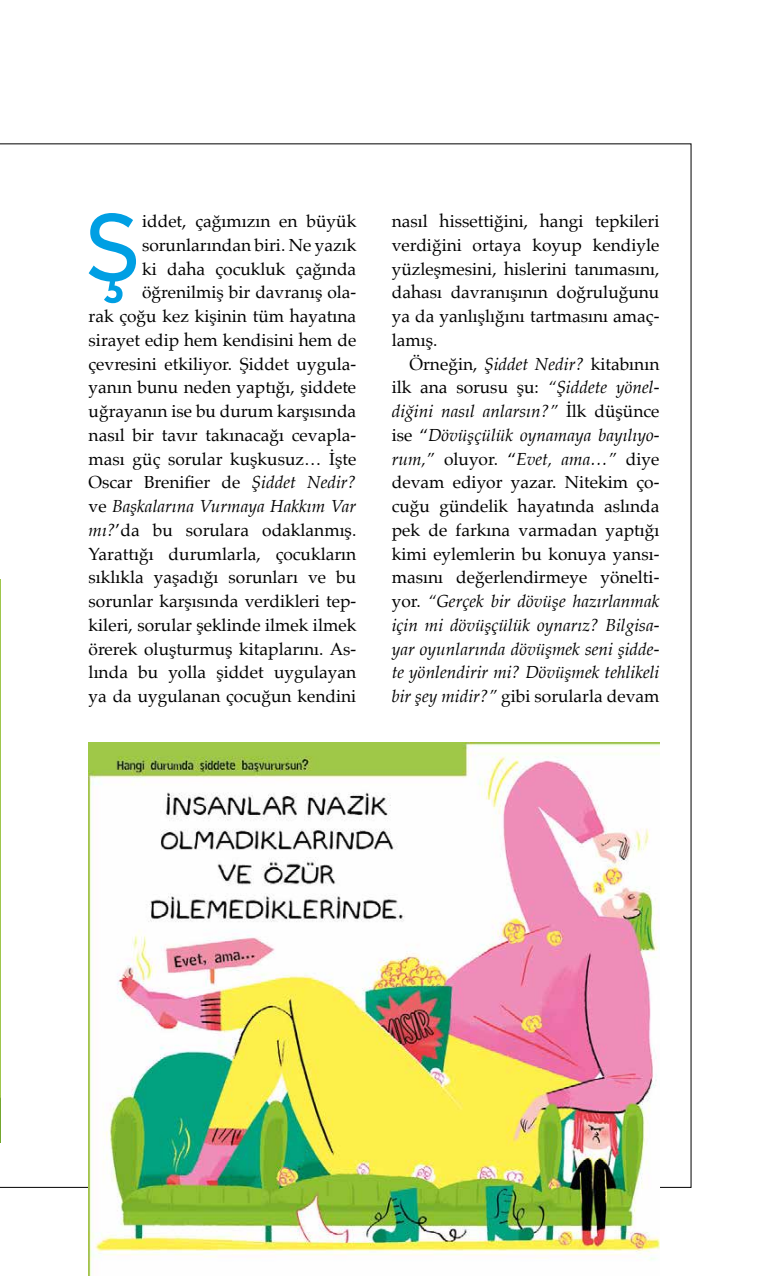
<style>
.page{position:relative;width:780px;height:1276px;background:#fff}
.page>*{position:absolute;margin:0;border:0;box-sizing:border-box;transform-origin:0 0}
.t1{font:90.12px "Radikal";color:#009fe3}
.t2{font:17.5px/23.8px "Palatino";color:#000;text-align:right}
.t3{font:italic 17.5px/23.8px "Palatino";color:#000;text-align:justify}
.s1{font-style:italic}
.s2{font-style:normal}
</style>
<div class="page">
<img style="left:0;top:580px;width:1px;height:563px">
<img style="left:89px;top:742px;width:570px;height:534px">
<h1 class="t1" style="left:86px;top:184px;width:54px">Ş</h1>
<p class="t2" style="left:89px;top:209px;width:269px">iddet, çağımızın en büyük sorunlarından biri. Ne yazık<br>ki daha çocukluk çağında öğrenilmiş bir davranış ola-<br>rak çoğu kez kişinin tüm hayatına sirayet edip hem kendisini hem de çevresini etkiliyor. Şiddet uygula&shy;yanın bunu neden yaptığı, şiddete uğrayanın ise bu durum karşısında nasıl bir tavır takınacağı cevapla&shy;ması güç sorular kuşkusuz… İşte Oscar Brenifier de <span class="s1">Şiddet Nedir? </span>ve <span class="s1">Başkalarına Vurmaya Hakkım Var mı?</span>’da bu sorulara odaklanmış.<br>Yarattığı durumlarla, çocukların sıklıkla yaşadığı sorunları ve bu sorunlar karşısında verdikleri tep&shy;kileri, sorular şeklinde ilmek ilmek örerek oluşturmuş kitaplarını. As&shy;lında bu yolla şiddet uygulayan ya da uygulanan çocuğun kendini</p>
<p class="t2" style="left:392px;top:209px;width:269px;text-align:justify">nasıl hissettiğini, hangi tepkileri verdiğini ortaya koyup kendiyle yüzleşmesini, hislerini tanımasını, dahası davranışının doğruluğunu ya da yanlışlığını tartmasını amaç&shy;lamış.</p>
<p class="t3" style="left:392px;top:351px;width:269px;text-indent:18px"><span class="s2">Örneğin,</span> Şiddet Nedir? <span class="s2">kitabının ilk ana sorusu şu:</span> “Şiddete yönel&shy;diğini nasıl anlarsın?” <span class="s2">İlk düşünce ise “</span>Dövüşçülük oynamaya bayılıyo&shy;rum,” <span class="s2">oluyor. “</span>Evet, ama…” <span class="s2">diye devam ediyor yazar. Nitekim ço&shy;cuğu gündelik hayatında aslında pek de farkına varmadan yaptığı kimi eylemlerin bu konuya yansı&shy;masını değerlendirmeye yönelti&shy;yor.</span> “Gerçek bir dövüşe hazırlanmak için mi dövüşçülük oynarız? Bilgisa&shy;yar oyunlarında dövüşmek seni şidde&shy;te yönlendirir mi? Dövüşmek tehlikeli bir şey midir?” <span class="s2">gibi sorularla devam</span></p>
</div>
